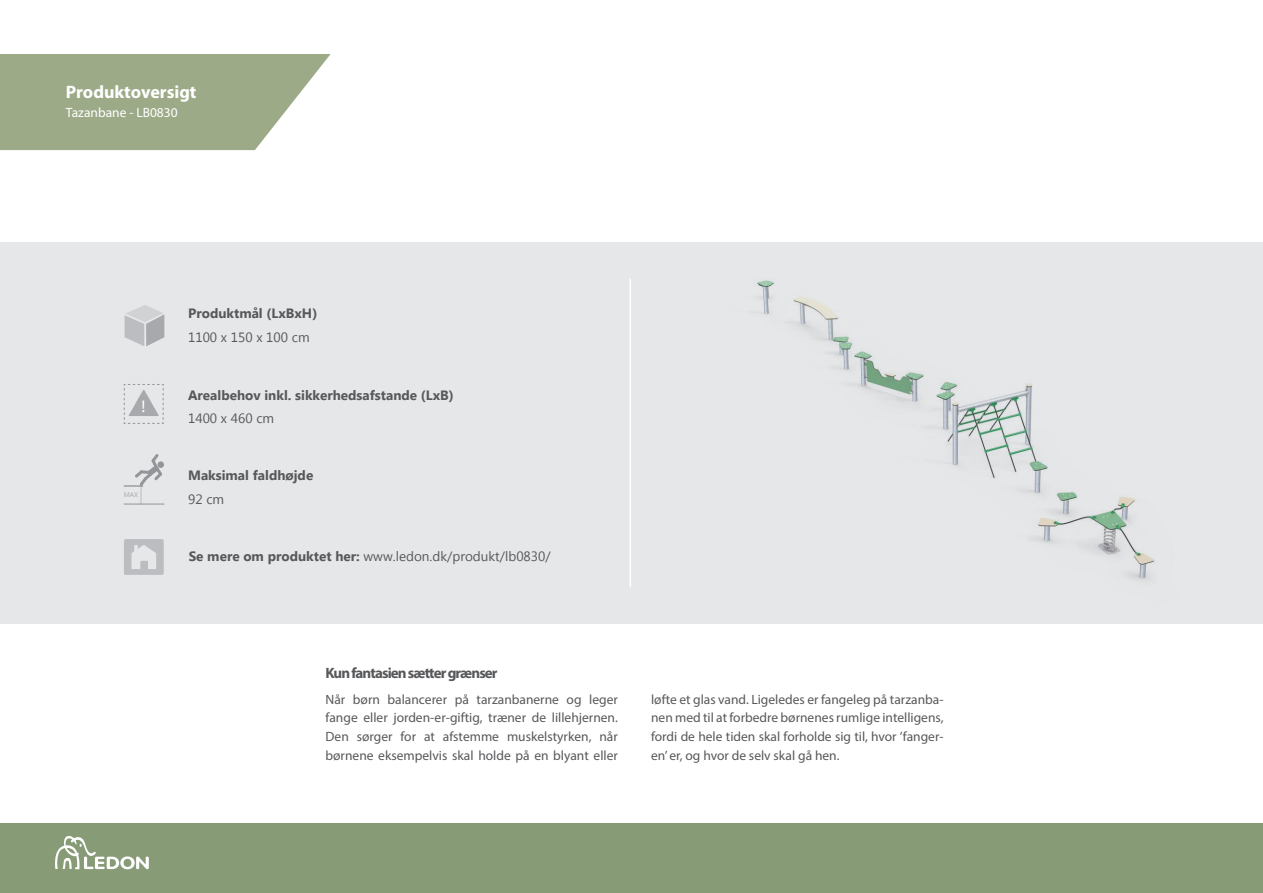
<style>
.page{position:relative;width:1263px;height:893px;background:#fff}
.page>*{position:absolute;margin:0;border:0;box-sizing:border-box;transform-origin:0 0}
.Underoverskrift{font:700 18px "Myriad Pro";color:#fff}
.t1{font:16.95px "Myriad Pro";color:#fff}
.Underoverskrift-2{font:700 15px "Myriad Pro";letter-spacing:-.06em;color:#57585a}
.Kategori-brødtekst-D{font:13.5px/18.8px "Myriad Pro";color:#57585a;text-align:justify}
.Kategori-brødtekst-D-2{font:13.5px "Myanmar Text";color:#57585a}
.Kategori-brødtekst-D-3{font:700 13.5px "Myanmar Text";color:#57585a}
.Kategori-brødtekst-D-4{font:13.5px "Myriad Pro";color:#fff}
.Kategori-brødtekst-D-5{font:6.75px "Myanmar Text";color:#a8a9ad}
.s1{font-weight:700}
</style>
<div class="page">
<div style="left:0;top:823px;width:1263px;height:70px;background:#879b76"></div>
<svg style="left:55px;top:836px;width:94px;height:33px"></svg>
<svg style="left:0;top:54px;width:331px;height:96px;background:#a8b395"></svg>
<div style="left:0;top:242px;width:1263px;height:381px;background:#e6e7e9"></div>
<svg style="left:125px;top:305px;width:39px;height:41px"></svg>
<svg style="left:124px;top:384px;width:40px;height:40px"></svg>
<div style="left:124px;top:539px;width:40px;height:36px;background:#bcbdc0;border-radius:2px"></div>
<svg style="left:131px;top:545px;width:25px;height:24px"></svg>
<svg style="left:124px;top:454px;width:40px;height:51px"></svg>
<hr style="left:629px;top:279px;width:2px;height:308px;background:#fff">
<p class="Underoverskrift" style="left:66px;top:80px;width:132px">Produktoversigt</p>
<p class="Kategori-brødtekst-D-4" style="left:66px;top:104px;width:113px">Tazanbane - LB0830</p>
<p class="t1" style="left:142px;top:396px;width:5px">!</p>
<p class="Kategori-brødtekst-D-5" style="left:124px;top:491px;width:16px">MAX</p>
<p class="Kategori-brødtekst-D-3" style="left:188px;top:306px;width:131px">Produktmål (LxBxH)</p>
<p class="Kategori-brødtekst-D-2" style="left:188px;top:329px;width:123px">1100 x 150 x 100 cm</p>
<p class="Kategori-brødtekst-D-3" style="left:188px;top:387px;width:267px">Arealbehov inkl. sikkerhedsafstande (LxB)</p>
<p class="Kategori-brødtekst-D-2" style="left:188px;top:411px;width:88px">1400 x 460 cm</p>
<p class="Kategori-brødtekst-D-3" style="left:188px;top:468px;width:127px">Maksimal faldhøjde</p>
<p class="Kategori-brødtekst-D-2" style="left:188px;top:491px;width:38px">92 cm</p>
<p class="Kategori-brødtekst-D-2" style="left:189px;top:549px;width:363px"><span class="s1">Se mere om produktet her:</span> www.ledon.dk/produkt/lb0830/</p>
<p class="Underoverskrift-2" style="left:325px;top:663px;width:174px">Kun fantasien sætter grænser</p>
<p class="Kategori-brødtekst-D" style="left:325px;top:690px;width:294px">Når børn balancerer på tarzanbanerne og leger fange eller jorden-er-giftig, træner de lillehjernen.<br>Den sørger for at afstemme muskelstyrken, når børnene eksempelvis skal holde på en blyant eller</p>
<p class="Kategori-brødtekst-D" style="left:651px;top:690px;width:294px">løfte et glas vand. Ligeledes er fangeleg på tarzanba&shy;nen med til at forbedre børnenes rumlige intelligens, fordi de hele tiden skal forholde sig til, hvor ’fanger&shy;en’ er, og hvor de selv skal gå hen.</p>
</div>
